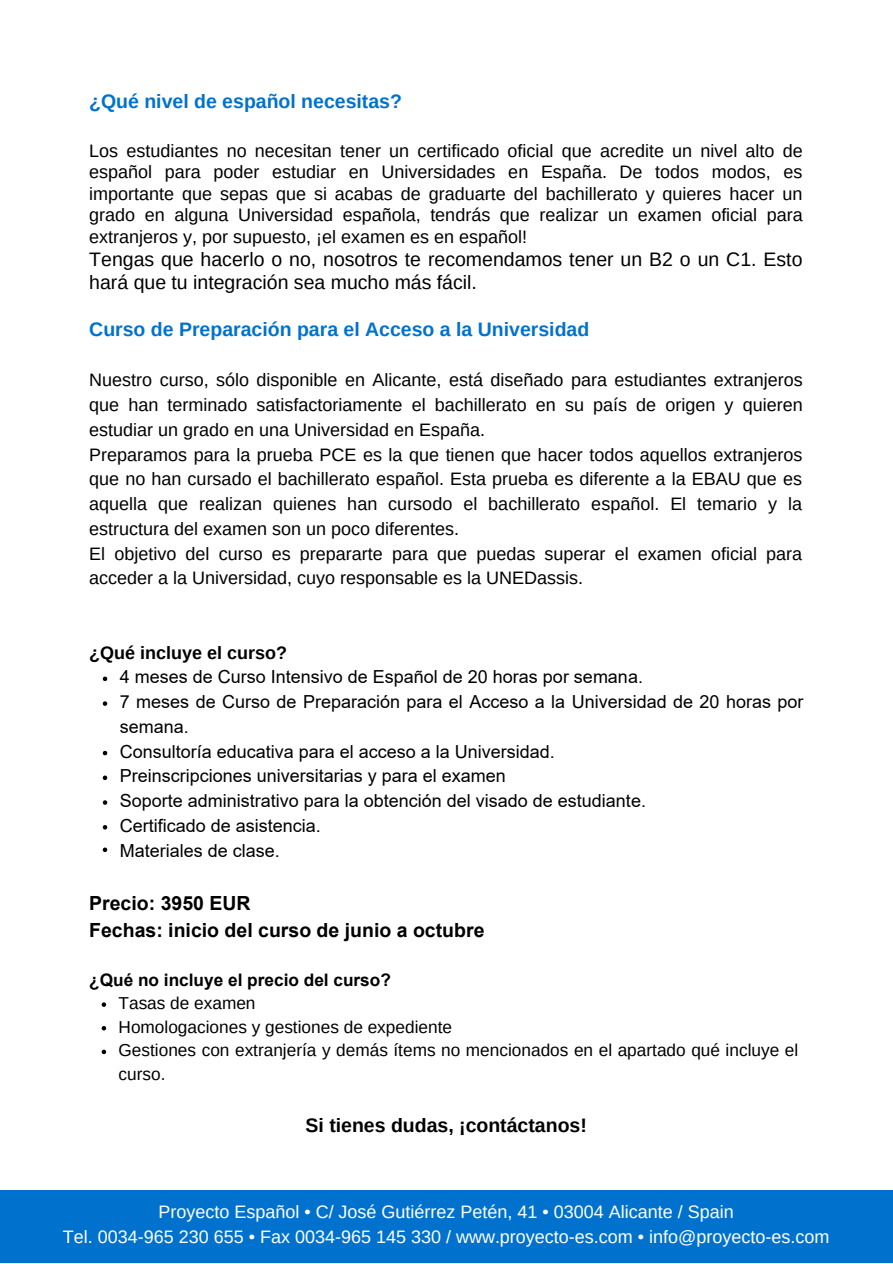
<style>
.page{position:relative;width:893px;height:1264px;background:#fff}
.page>*{position:absolute;margin:0;border:0;box-sizing:border-box;transform-origin:0 0}
.t1{font:19.5px/22.5px "Arimo";color:#000}
.t2{font:700 19.5px "Arimo";color:#0072ce}
.t3{font:700 19.5px/27px "Arial";color:#000}
.t4{font:700 19.5px "Arimo";color:#000}
.t5{font:18px/24.8px "Arimo";color:#000;text-align:justify}
.t6{font:18px/24.8px "Arial";color:#000}
.t7{font:18px "Arimo";color:#fff}
.t8{font:700 18px "Arimo";color:#000}
.t9{font:17.25px/23.5px "Arimo";color:#000}
.t10{font:700 17.25px "Arial";color:#000}
</style>
<div class="page">
<svg style="left:103px;top:676px;width:4px;height:5px"></svg>
<svg style="left:103px;top:701px;width:4px;height:4px"></svg>
<svg style="left:103px;top:750px;width:4px;height:5px"></svg>
<svg style="left:103px;top:775px;width:4px;height:5px"></svg>
<svg style="left:103px;top:800px;width:4px;height:4px"></svg>
<svg style="left:103px;top:825px;width:4px;height:4px"></svg>
<svg style="left:102px;top:1002px;width:4px;height:4px"></svg>
<svg style="left:102px;top:1026px;width:4px;height:4px"></svg>
<svg style="left:102px;top:1049px;width:4px;height:5px"></svg>
<div style="left:0;top:1190px;width:892px;height:72px;background:#0072ce"></div>
<svg style="left:103px;top:847px;width:4px;height:5px"></svg>
<p class="t2" style="left:89px;top:90px;width:314px">¿Qué nivel de español necesitas?</p>
<p class="t5" style="left:89px;top:140px;width:715px;line-height:21.3px">Los estudiantes no necesitan tener un certificado oficial que acredite un nivel alto de español para poder estudiar en Universidades en España. De todos modos, es importante que sepas que si acabas de graduarte del bachillerato y quieres hacer un grado en alguna Universidad española, tendrás que realizar un examen oficial para extranjeros y, por supuesto, ¡el examen es en español!</p>
<p class="t1" style="left:89px;top:248px;width:714px">Tengas que hacerlo o no, nosotros te recomendamos tener un B2 o un C1. Esto hará que tu integración sea mucho más fácil.</p>
<p class="t2" style="left:89px;top:318px;width:501px">Curso de Preparación para el Acceso a la Universidad</p>
<p class="t5" style="left:89px;top:368px;width:715px">Nuestro curso, sólo disponible en Alicante, está diseñado para estudiantes extranjeros que han terminado satisfactoriamente el bachillerato en su país de origen y quieren estudiar un grado en una Universidad en España.</p>
<p class="t5" style="left:89px;top:442px;width:714px">Preparamos para la prueba PCE es la que tienen que hacer todos aquellos extranjeros que no han cursado el bachillerato español. Esta prueba es diferente a la EBAU que es aquella que realizan quienes han cursodo el bachillerato español. El temario y la estructura del examen son un poco diferentes.</p>
<p class="t5" style="left:89px;top:541px;width:714px">El objetivo del curso es prepararte para que puedas superar el examen oficial para acceder a la Universidad, cuyo responsable es la UNEDassis.</p>
<p class="t8" style="left:89px;top:642px;width:199px">¿Qué incluye el curso?</p>
<p class="t6" style="left:120px;top:664px;width:685px">4 meses de Curso Intensivo de Español de 20 horas por semana.<br>7 meses de Curso de Preparación para el Acceso a la Universidad de 20 horas por semana.<br>Consultoría educativa para el acceso a la Universidad.<br>Preinscripciones universitarias y para el examen<br>Soporte administrativo para la obtención del visado de estudiante.<br>Certificado de asistencia.<br>Materiales de clase.</p>
<p class="t3" style="left:89px;top:890px;width:397px">Precio: 3950 EUR<br>Fechas: inicio del curso de junio a octubre</p>
<p class="t10" style="left:89px;top:967px;width:303px">¿Qué no incluye el precio del curso?</p>
<p class="t9" style="left:119px;top:991px;width:681px">Tasas de examen<br>Homologaciones y gestiones de expediente<br>Gestiones con extranjería y demás ítems no mencionados en el apartado qué incluye el curso.</p>
<p class="t4" style="left:305px;top:1114px;width:283px">Si tienes dudas, ¡contáctanos!</p>
<p class="t7" style="left:158px;top:1201px;width:576px">Proyecto Español • C/ José Gutiérrez Petén, 41 • 03004 Alicante / Spain</p>
<p class="t7" style="left:63px;top:1226px;width:768px">Tel. 0034-965 230 655 • Fax 0034-965 145 330 / www.proyecto-es.com • info@proyecto-es.com</p>
</div>
